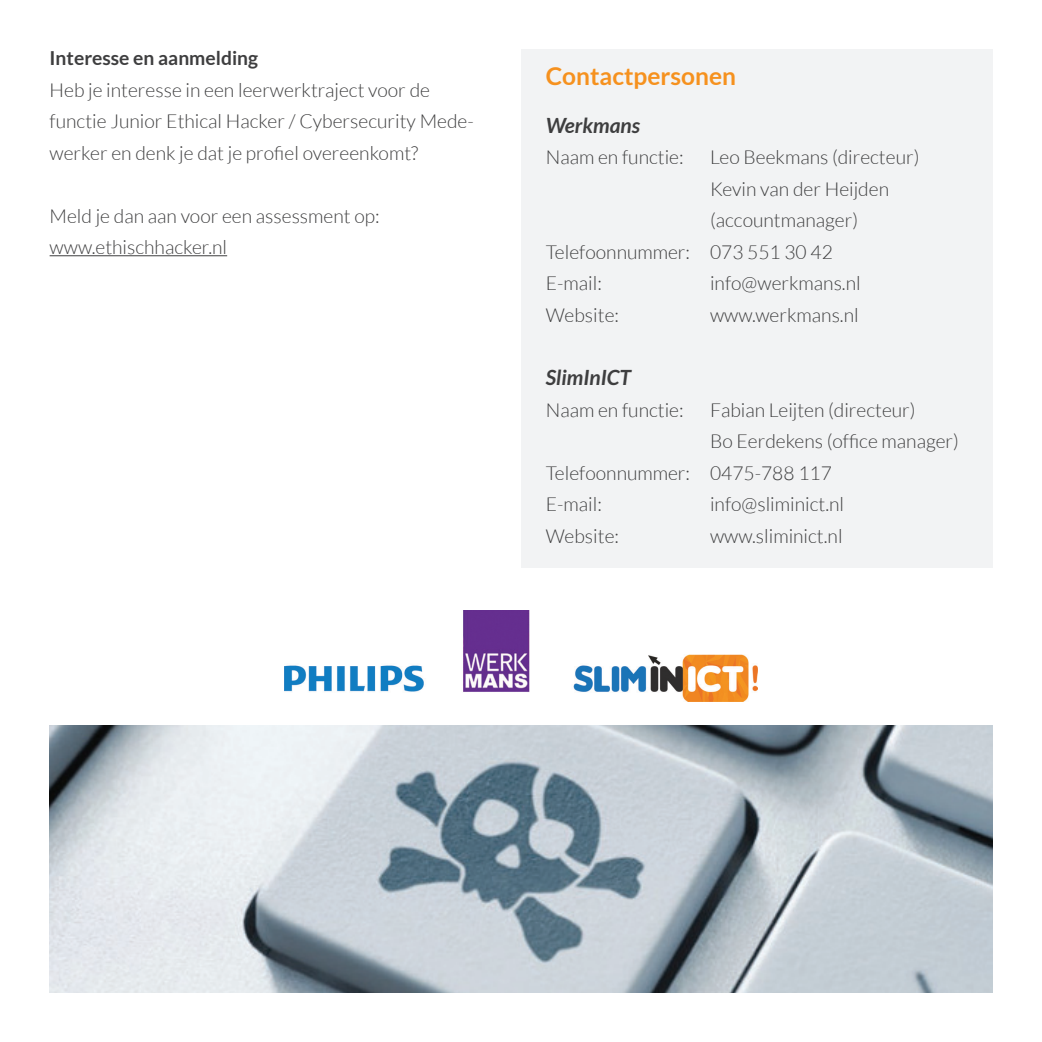
<style>
.page{position:relative;width:1042px;height:1042px;background:#fff}
.page>*{position:absolute;margin:0;border:0;box-sizing:border-box;transform-origin:0 0}
.t1{font:700 24.5px "Lato";color:#f6911e}
.t2{font:italic 700 21px "Lato";color:#3e3e3f}
.t3{font:300 19.25px/31.5px "Lato";color:#3e3e3f}
.t4{font:700 19.25px "Lato";color:#3e3e3f}
</style>
<div class="page">
<img style="left:50px;top:725px;width:942px;height:267px">
<div style="left:521px;top:50px;width:471px;height:518px;background:#f2f3f4"></div>
<hr style="left:50px;top:255px;width:177px;height:1px;background:#3e3e3f">
<img style="left:284px;top:610px;width:473px;height:91px">
<p class="t4" style="left:50px;top:47px;width:210px">Interesse en aanmelding</p>
<p class="t3" style="left:50px;top:74px;width:426px">Heb je interesse in een leerwerktraject voor de functie Junior Ethical Hacker / Cybersecurity Mede&shy;werker en denk je dat je profiel overeenkomt?</p>
<p class="t3" style="left:50px;top:200px;width:331px">Meld je dan aan voor een assessment op: www.ethischhacker.nl</p>
<p class="t1" style="left:546px;top:62px;width:192px">Contactpersonen</p>
<p class="t2" style="left:546px;top:113px;width:96px">Werkmans</p>
<p class="t3" style="left:546px;top:142px;width:139px">Naam en functie:</p>
<p class="t3" style="left:710px;top:142px;width:211px">Leo Beekmans (directeur)</p>
<p class="t3" style="left:710px;top:173px;width:180px">Kevin van der Heijden</p>
<p class="t3" style="left:710px;top:205px;width:150px">(accountmanager)</p>
<p class="t3" style="left:546px;top:236px;width:288px">Telefoonnummer: 073 551 30 42</p>
<p class="t3" style="left:546px;top:268px;width:58px">E-mail:</p>
<p class="t3" style="left:710px;top:268px;width:152px">info@werkmans.nl</p>
<p class="t3" style="left:546px;top:299px;width:75px">Website:</p>
<p class="t3" style="left:710px;top:299px;width:150px">www.werkmans.nl</p>
<p class="t2" style="left:546px;top:365px;width:87px">SlimInICT</p>
<p class="t3" style="left:546px;top:394px;width:139px">Naam en functie:</p>
<p class="t3" style="left:710px;top:394px;width:207px">Fabian Leijten (directeur)</p>
<p class="t3" style="left:710px;top:425px;width:250px">Bo Eerdekens (office manager)</p>
<p class="t3" style="left:546px;top:457px;width:287px">Telefoonnummer: 0475-788 117</p>
<p class="t3" style="left:546px;top:488px;width:58px">E-mail:</p>
<p class="t3" style="left:710px;top:488px;width:136px">info@sliminict.nl</p>
<p class="t3" style="left:546px;top:520px;width:75px">Website:</p>
<p class="t3" style="left:710px;top:520px;width:134px">www.sliminict.nl</p>
</div>
